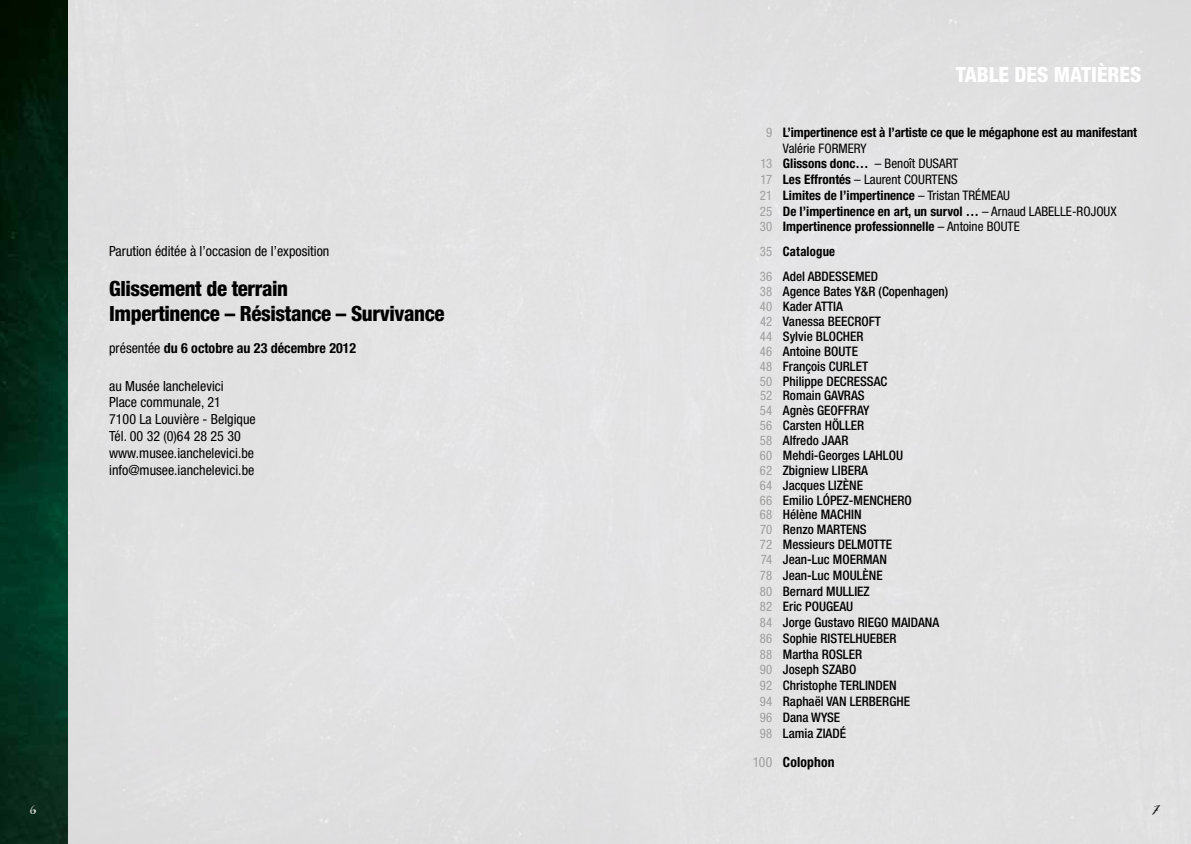
<style>
.page{position:relative;width:1191px;height:844px;background:#fff}
.page>*{position:absolute;margin:0;border:0;box-sizing:border-box;transform-origin:0 0}
.t1{font:800 condensed 21px/25.2px "Helvetica Neue LT Std";letter-spacing:-.02em;color:#000}
.t2{font:800 condensed 21px "Helvetica Neue LT Std";color:#fff}
.t3{font:condensed 14px/16.8px "Helvetica Neue LT Std";color:#000}
.t4{font:700 condensed 14px "Helvetica Neue LT Std";color:#000}
.t5{font:500 condensed 13.12px/15.4px "Helvetica Neue LT Std";color:#000}
.t6{font:700 condensed 13.12px/24.8px "Helvetica Neue LT Std";color:#000}
.t7{font:condensed 13.12px "Helvetica Neue LT Std";color:#000}
.t8{font:13.12px "Acacia 23";color:#fff;scale:.96 1}
.t9{font:13.12px "Acacia 23";color:#000;scale:.96 1}
.s1{font-weight:400}
.s2{font-weight:400;color:#9d9d9c}
.s3{color:#9d9d9c}
.s4{font-weight:700}
.s5{font-weight:500}
</style>
<div class="page">
<img style="left:0;top:0;width:68px;height:843px">
<p class="t3" style="left:109px;top:242px;width:222px">Parution éditée à l’occasion de l’exposition</p>
<h1 class="t1" style="left:109px;top:275px;width:337px">Glissement de terrain<br>Impertinence – Résistance – Survivance</h1>
<p class="t4" style="left:109px;top:339px;width:249px"><span class="s1">présentée</span> du 6 octobre au 23 décembre 2012</p>
<p class="t3" style="left:109px;top:377px;width:148px">au Musée Ianchelevici<br>Place communale, 21<br>7100 La Louvière - Belgique<br>Tél. 00 32 (0)64 28 25 30 www.musee.ianchelevici.be info@musee.ianchelevici.be</p>
<h1 class="t2" style="left:955px;top:61px;width:185px">Table des mati ères</h1>
<p class="t6" style="left:766px;top:119px;width:372px"><span class="s2">9</span> L’impertinence est à l’artiste ce que le mégaphone est au manifestant</p>
<p class="t7" style="left:783px;top:140px;width:57px">Valérie Formery</p>
<p class="t6" style="left:760px;top:151px;width:192px"><span class="s2">13</span> Glissons donc… <span class="s1">– Benoît Dusart</span></p>
<p class="t7" style="left:760px;top:172px;width:198px"><span class="s3">17</span> <span class="s4">Les Effrontés</span> – Laurent Courtens</p>
<p class="t6" style="left:760px;top:182px;width:252px"><span class="s2">21</span> Limites de l’impertinence <span class="s1">– Tristan Trémeau</span></p>
<p class="t6" style="left:760px;top:198px;width:289px"><span class="s2">25</span> De l’impertinence en art, un survol … <span class="s1">– Arnaud Labelle</span></p>
<p class="t7" style="left:1072px;top:203px;width:46px">-Rojoux</p>
<p class="t6" style="left:759px;top:214px;width:255px"><span class="s2">30</span> Impertinence professionnelle <span class="s1">– Antoine Boute<br></span><span class="s2">35</span> Catalogue<br><span class="s2">36</span> <span class="s5">ADEL ABDESSEMED</span></p>
<p class="t5" style="left:759px;top:284px;width:190px;line-height:14.9px"><span class="s2">38</span> AGENCE BATES Y&amp;R (COPENHAGEN)<br><span class="s2">40</span> KADER ATTIA<br><span class="s2">42</span> VANESSA BEECROFT<br><span class="s2">44</span> SYLVIE BLOCHER<br><span class="s2">46</span> ANTOINE BOUTE<br><span class="s2">48</span> FRANÇOIS CURLET<br><span class="s2">50</span> PHILIPPE DECRESSAC<br><span class="s2">52</span> ROMAIN GAVRA</p>
<p class="t5" style="left:858px;top:388px;width:8px">S</p>
<p class="t5" style="left:759px;top:402px;width:180px"><span class="s2">54</span> AGNÈS GEOFFRAY<br><span class="s2">56</span> CARSTEN HÖLLER<br><span class="s2">58</span> ALFREDO JAAR<br><span class="s2">60</span> MEHDI-GEORGES LAHLOU<br><span class="s2">62</span> ZBIGNIEW LIBERA<br><span class="s2">64</span> JACQUES LIZÈNE<br><span class="s2">66</span> EMILIO LÓPEZ-MENCHERO<br><span class="s2">68</span> HÉLÈNE MACHIN<br><span class="s2">70</span> RENZO MARTENS<br><span class="s2">72</span> MESSIEURS DELMOTTE<br><span class="s2">74</span> JEAN-LUC MOERMAN<br><span class="s2">78</span> JEAN-LUC MOULÈNE<br><span class="s2">80</span> BERNARD MULLIEZ<br><span class="s2">82</span> ERIC POUGEAU<br><span class="s2">84</span> JORGE GUSTAVO RIEGO MAIDANA<br><span class="s2">86</span> SOPHIE RISTELHUEBER<br><span class="s2">88</span> MARTHA ROSLER<br><span class="s2">90</span> JOSEPH SZABO<br><span class="s2">92</span> CHRISTOPHE TERLINDEN<br><span class="s2">94</span> RAPHAËL VAN LERBERGHE<br><span class="s2">96</span> DANA WYSE<br><span class="s2">98</span> LAMIA ZIADÉ</p>
<p class="t4" style="left:753px;top:753px;width:83px"><span class="s2">100</span> Colophon</p>
<p class="t8" style="left:31px;top:802px;width:8px">6</p>
<p class="t9" style="left:1153px;top:802px;width:8px">7</p>
</div>
